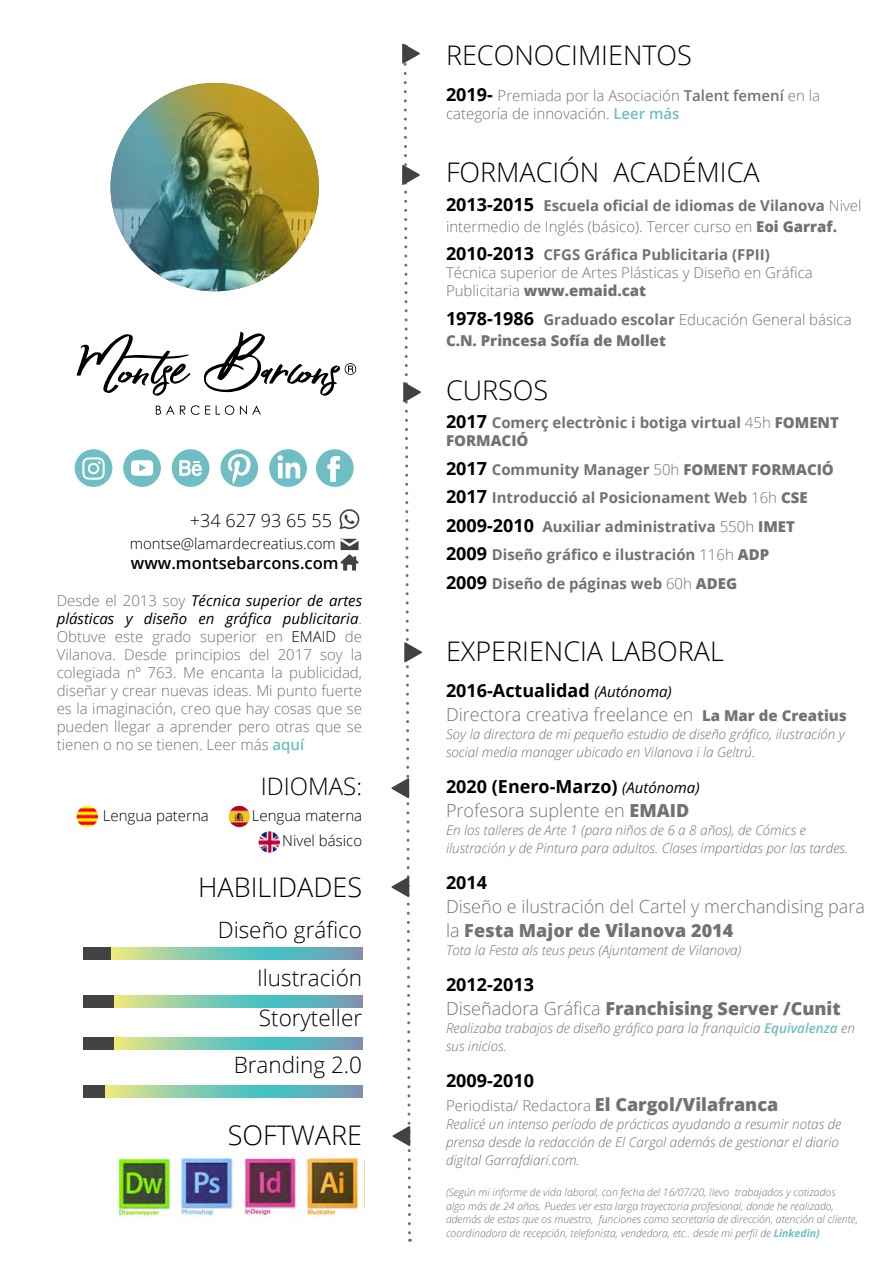
<style>
.page{position:relative;width:893px;height:1263px;background:#fff}
.page>*{position:absolute;margin:0;border:0;box-sizing:border-box;transform-origin:0 0}
.t1{font:300 27px "Open Sans";color:#000}
.t2{font:300 24px "Open Sans";color:#000}
.t3{font:300 22.5px/48px "Open Sans";color:#000;text-align:right}
.t4{font:300 18px/24px "Open Sans";color:#717275}
.t5{font:800 18px/24px "Open Sans";color:#717275}
.t6{font:700 18px "Open Sans";color:#000}
.t7{font:300 18px "Open Sans";color:#000}
.t8{font:600 16.5px "Open Sans";color:#000}
.t9{font:300 15px/18px "Open Sans";color:#717275}
.t10{font:700 15px/28.5px "Open Sans";color:#717275}
.t11{font:800 15px/21px "Open Sans";color:#717275}
.t12{font:300 15px/25.5px "Open Sans";color:#000;text-align:right}
.t13{font:italic 300 13.5px/18px "Open Sans";color:#717275}
.t14{font:italic 300 10.5px/13.5px "Open Sans";color:#717275}
.s1{font-weight:400;font-style:italic;color:#000}
.s2{color:#000}
.s3{font-weight:600;color:#6fbec3}
.s4{font-weight:700;font-size:18px;color:#000}
.s5{font-weight:600}
.s6{font-weight:700}
.s7{font-weight:800}
.s8{font-weight:300}
.s9{font-size:18px;color:#000}
.s10{font-weight:700;color:#000}
.s11{font-weight:400;font-style:italic;font-size:15px;color:#000}
.s12{font-weight:800;font-size:15px}
.s13{font-weight:800;font-size:18px}
.s14{font-weight:700;color:#6fbec3}
</style>
<div class="page">
<img style="left:111px;top:83px;width:208px;height:208px;border-radius:104px">
<div style="left:83px;top:947px;width:279px;height:12px;background:#424242"></div>
<div style="left:83px;top:995px;width:279px;height:12px;background:#424242"></div>
<div style="left:83px;top:1037px;width:279px;height:12px;background:#424242"></div>
<div style="left:83px;top:1085px;width:279px;height:12px;background:#424242"></div>
<svg style="left:111px;top:947px;width:251px;height:12px"></svg>
<svg style="left:114px;top:995px;width:248px;height:12px"></svg>
<svg style="left:114px;top:1037px;width:248px;height:12px"></svg>
<svg style="left:106px;top:1085px;width:256px;height:12px"></svg>
<div style="left:75px;top:449px;width:37px;height:38px;background:#6fbec3;border-radius:50%"></div>
<svg style="left:82px;top:457px;width:23px;height:23px"></svg>
<div style="left:123px;top:449px;width:38px;height:38px;background:#6fbec3;border-radius:50%"></div>
<svg style="left:130px;top:460px;width:23px;height:16px"></svg>
<svg style="left:339px;top:509px;width:21px;height:20px"></svg>
<svg style="left:77px;top:334px;width:113px;height:62px"></svg>
<svg style="left:156px;top:405px;width:54px;height:10px"></svg>
<svg style="left:216px;top:405px;width:18px;height:10px"></svg>
<svg style="left:240px;top:406px;width:21px;height:9px"></svg>
<svg style="left:203px;top:332px;width:153px;height:64px"></svg>
<div style="left:172px;top:449px;width:37px;height:38px;background:#6fbec3;border-radius:50%"></div>
<svg style="left:179px;top:460px;width:23px;height:16px"></svg>
<div style="left:220px;top:449px;width:38px;height:38px;background:#6fbec3;border-radius:50%"></div>
<svg style="left:228px;top:454px;width:23px;height:30px"></svg>
<div style="left:269px;top:449px;width:38px;height:38px;background:#6fbec3;border-radius:50%"></div>
<svg style="left:278px;top:455px;width:22px;height:23px"></svg>
<div style="left:316px;top:449px;width:38px;height:38px;background:#6fbec3;border-radius:50%"></div>
<svg style="left:327px;top:456px;width:13px;height:26px"></svg>
<img style="left:179px;top:1158px;width:55px;height:59px">
<img style="left:116px;top:1153px;width:55px;height:65px">
<img style="left:244px;top:1157px;width:52px;height:59px">
<img style="left:306px;top:1154px;width:58px;height:62px">
<img style="left:77px;top:806px;width:21px;height:21px;border-radius:11px">
<img style="left:229px;top:806px;width:21px;height:21px;border-radius:11px">
<img style="left:259px;top:831px;width:21px;height:22px;border-radius:11px">
<svg style="left:340px;top:539px;width:19px;height:31px"></svg>
<svg style="left:391px;top:44px;width:31px;height:1198px"></svg>
<p class="t7" style="left:190px;top:508px;width:144px">+34 627 93 65 55</p>
<p class="t12" style="left:130px;top:531px;width:208px">montse@lamardecreatius.com</p>
<p class="t8" style="left:131px;top:551px;width:209px">www.montsebarcons.com</p>
<p class="t9" style="left:57px;top:591px;width:307px;text-align:justify">Desde el 2013 soy <span class="s1">Técnica superior de artes plásticas y diseño en gráfica publicitaria</span>.<br>Obtuve este grado superior en <span class="s2">EMAID</span> de Vilanova. Desde principios del 2017 soy la colegiada nº 763. Me encanta la publicidad, diseñar y crear nuevas ideas. Mi punto fuerte es la imaginación, creo que hay cosas que se pueden llegar a aprender pero otras que se tienen o no se tienen. Leer más <span class="s3">aquí</span></p>
<h2 class="t2" style="left:261px;top:770px;width:103px">IDIOMAS:</h2>
<p class="t12" style="left:103px;top:802px;width:108px">Lengua paterna</p>
<p class="t12" style="left:252px;top:802px;width:112px">Lengua materna<br>Nivel básico</p>
<h1 class="t1" style="left:198px;top:869px;width:165px">HABILIDADES</h1>
<h3 class="t3" style="left:218px;top:905px;width:146px">Diseño gráfico<br>Ilustración</h3>
<h3 class="t3" style="left:234px;top:994px;width:130px;line-height:46.5px">Storyteller<br>Branding 2.0</h3>
<h1 class="t1" style="left:228px;top:1116px;width:136px">SOFTWARE</h1>
<h1 class="t1" style="left:446px;top:37px;width:247px">RECONOCIMIENTOS</h1>
<p class="t9" style="left:446px;top:86px;width:376px"><span class="s4">2019-</span> Premiada por la Asociación <span class="s5">Talent femení</span> en la categoría de innovación. <span class="s3">Leer más</span></p>
<h1 class="t1" style="left:446px;top:154px;width:315px">FORMACIÓN ACADÉMICA</h1>
<p class="t9" style="left:446px;top:194px;width:417px;line-height:21px"><span class="s4">2013-2015</span> <span class="s6">Escuela oficial de idiomas de Vilanova</span> Nivel intermedio de Inglés (básico). Tercer curso en <span class="s7">Eoi Garraf.</span></p>
<p class="t9" style="left:446px;top:245px;width:368px"><span class="s4">2010-2013</span> <span class="s6">CFGS Gráfica Publicitaria (FPII)<br></span>Técnica superior de Artes Plásticas y Diseño en Gráfica<br>Publicitaria <span class="s7">www.emaid.cat</span></p>
<p class="t11" style="left:446px;top:308px;width:407px"><span class="s4">1978-1986</span> <span class="s6">Graduado escolar</span> <span class="s8">Educación General básica<br></span>C.N. Princesa Sofía de Mollet</p>
<h1 class="t1" style="left:446px;top:372px;width:104px">CURSOS</h1>
<p class="t10" style="left:446px;top:413px;width:394px;line-height:18px"><span class="s9">2017</span> Comerç electrònic i botiga virtual <span class="s8">45h</span> <span class="s7">FOMENT<br>FORMACIÓ</span></p>
<p class="t10" style="left:446px;top:455px;width:389px"><span class="s9">2017</span> Community Manager <span class="s8">50h</span> <span class="s7">FOMENT FORMACIÓ </span><span class="s9">2017</span> Introducció al Posicionament Web <span class="s8">16h</span> <span class="s7">CSE </span><span class="s9">2009-2010</span> Auxiliar administrativa <span class="s8">550h</span> <span class="s7">IMET </span><span class="s9">2009</span> Diseño gráfico e ilustración <span class="s8">116h</span> <span class="s7">ADP<br></span><span class="s9">2009</span> Diseño de páginas web <span class="s8">60h</span> <span class="s7">ADEG</span></p>
<h1 class="t1" style="left:446px;top:633px;width:279px">EXPERIENCIA LABORAL</h1>
<p class="t4" style="left:446px;top:678px;width:402px"><span class="s10">2016-Actualidad</span> <span class="s11">(Autónoma)<br></span>Directora creativa freelance en <span class="s12">La Mar de Creatius</span></p>
<p class="t13" style="left:446px;top:724px;width:400px">Soy la directora de mi pequeño estudio de diseño gráfico, ilustración y social media manager ubicado en Vilanova i la Geltrú.</p>
<p class="t4" style="left:446px;top:774px;width:255px"><span class="s10">2020 (Enero-Marzo)</span> <span class="s11">(Autónoma)<br></span>Profesora suplente en <span class="s7">EMAID</span></p>
<p class="t13" style="left:446px;top:820px;width:404px">En los talleres de Arte 1 (para niños de 6 a 8 años), de Cómics e ilustración y de Pintura para adultos. Clases impartidas por las tardes.</p>
<p class="t6" style="left:446px;top:870px;width:43px">2014</p>
<p class="t4" style="left:446px;top:894px;width:420px">Diseño e ilustración del Cartel y merchandising para la <span class="s7">Festa Major de Vilanova 2014</span></p>
<p class="t13" style="left:446px;top:940px;width:297px">Tota la Festa als teus peus (Ajuntament de Vilanova)</p>
<p class="t5" style="left:446px;top:971px;width:396px"><span class="s10">2012-2013<br></span><span class="s8">Diseñadora Gráfica</span> Franchising Server /Cunit</p>
<p class="t13" style="left:446px;top:1018px;width:410px">Realizaba trabajos de diseño gráfico para la franquicia <span class="s3">Equivalenza</span> en sus inicios.</p>
<p class="t6" style="left:446px;top:1068px;width:90px">2009-2010</p>
<p class="t9" style="left:446px;top:1096px;width:334px">Periodista/ Redactora <span class="s13">El Cargol/Vilafranca</span></p>
<p class="t13" style="left:446px;top:1114px;width:397px">Realicé un intenso período de prácticas ayudando a resumir notas de prensa desde la redacción de El Cargol además de gestionar el diario digital Garrafdiari.com.</p>
<p class="t14" style="left:446px;top:1185px;width:413px">(Según mi informe de vida laboral, con fecha del 16/07/20, llevo trabajados y cotizados<br>algo más de 24 años. Puedes ver esta larga trayectoria profesional, donde he realizado, además de estas que os muestro, funciones como secretaria de dirección, atención al cliente, coordinadora de recepción, telefonista, vendedora, etc.. desde mi perfil de <span class="s14">Linkedin)</span></p>
</div>
